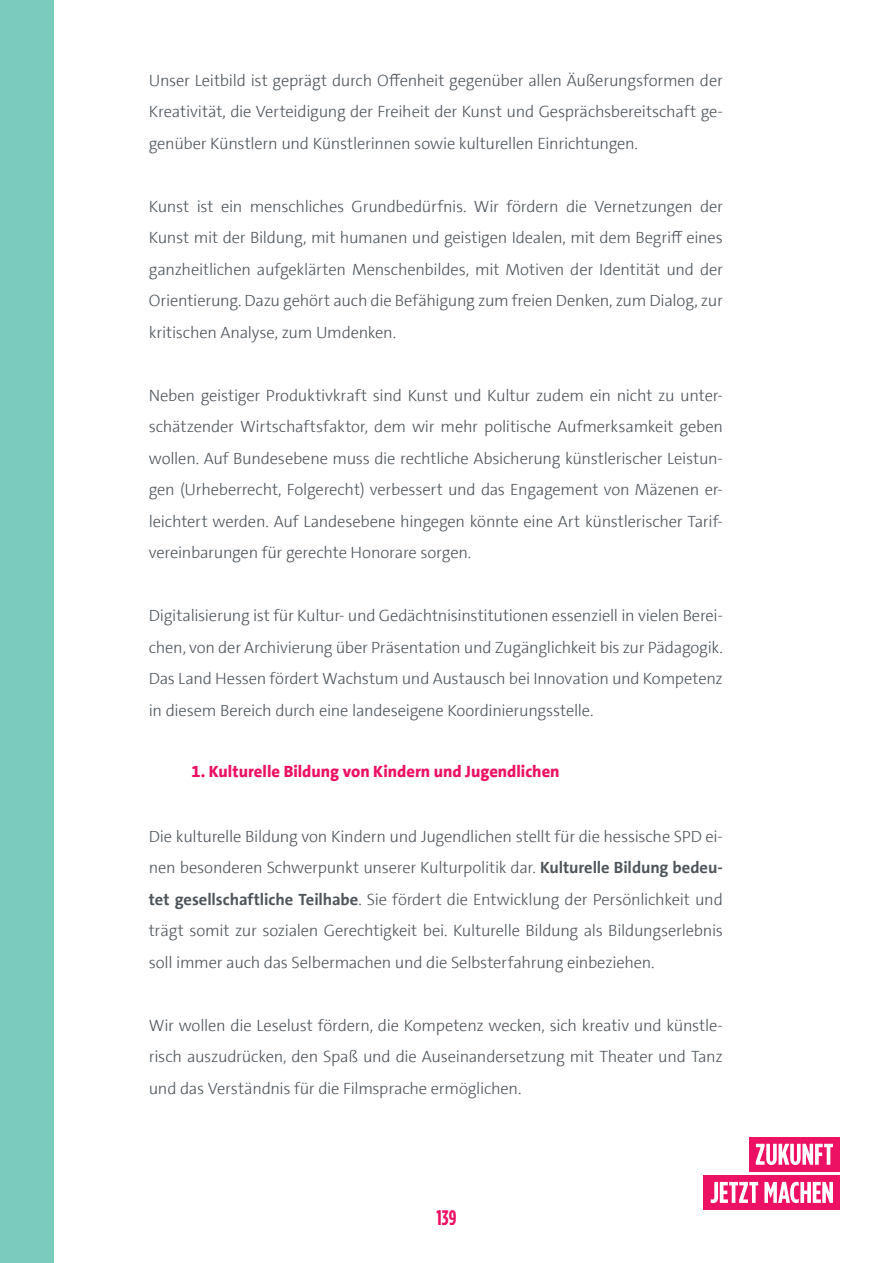
<style>
.page{position:relative;width:893px;height:1263px;background:#fff}
.page>*{position:absolute;margin:0;border:0;box-sizing:border-box;transform-origin:0 0}
.t1{font:700 21px "Gotham Condensed";color:#ec1163}
.t2{font:300 16.5px/31.5px "SPD The Sans";letter-spacing:-.015em;color:#4d545a;text-align:justify}
.t3{font:800 16.5px "SPD The Sans";color:#ec1163}
.s1{font-weight:700}
</style>
<div class="page">
<div style="left:0;top:0;width:53px;height:1263px;background:#7bcbbf"></div>
<div style="left:749px;top:1137px;width:91px;height:34px;background:#ec1163"></div>
<svg style="left:756px;top:1144px;width:77px;height:21px"></svg>
<div style="left:704px;top:1175px;width:136px;height:35px;background:#ec1163"></div>
<svg style="left:711px;top:1182px;width:122px;height:21px"></svg>
<p class="t2" style="left:149px;top:64px;width:576px">Unser Leitbild ist geprägt durch Offenheit gegenüber allen Äußerungsformen der Kreativität, die Verteidigung der Freiheit der Kunst und Gesprächsbereitschaft ge&shy;genüber Künstlern und Künstlerinnen sowie kulturellen Einrichtungen.</p>
<p class="t2" style="left:149px;top:190px;width:576px">Kunst ist ein menschliches Grundbedürfnis. Wir fördern die Vernetzungen der Kunst mit der Bildung, mit humanen und geistigen Idealen, mit dem Begriff eines ganzheitlichen aufgeklärten Menschenbildes, mit Motiven der Identität und der Orientierung. Dazu gehört auch die Befähigung zum freien Denken, zum Dialog, zur kritischen Analyse, zum Umdenken.</p>
<p class="t2" style="left:149px;top:379px;width:576px">Neben geistiger Produktivkraft sind Kunst und Kultur zudem ein nicht zu unter&shy;schätzender Wirtschaftsfaktor, dem wir mehr politische Aufmerksamkeit geben wollen. Auf Bundesebene muss die rechtliche Absicherung künstlerischer Leistun&shy;gen (Urheberrecht, Folgerecht) verbessert und das Engagement von Mäzenen er&shy;leichtert werden. Auf Landesebene hingegen könnte eine Art künstlerischer Tarif&shy;vereinbarungen für gerechte Honorare sorgen.</p>
<p class="t2" style="left:149px;top:600px;width:576px">Digitalisierung ist für Kultur- und Gedächtnisinstitutionen essenziell in vielen Berei&shy;chen, von der Archivierung über Präsentation und Zugänglichkeit bis zur Pädagogik.<br>Das Land Hessen fördert Wachstum und Austausch bei Innovation und Kompetenz in diesem Bereich durch eine landeseigene Koordinierungsstelle.</p>
<p class="t3" style="left:191px;top:761px;width:370px">1. Kulturelle Bildung von Kindern und Jugendlichen</p>
<p class="t2" style="left:149px;top:820px;width:576px">Die kulturelle Bildung von Kindern und Jugendlichen stellt für die hessische SPD ei&shy;nen besonderen Schwerpunkt unserer Kulturpolitik dar. <span class="s1">Kulturelle Bildung bedeu&shy;tet gesellschaftliche Teilhabe</span>. Sie fördert die Entwicklung der Persönlichkeit und trägt somit zur sozialen Gerechtigkeit bei. Kulturelle Bildung als Bildungserlebnis soll immer auch das Selbermachen und die Selbsterfahrung einbeziehen.</p>
<p class="t2" style="left:149px;top:1009px;width:576px">Wir wollen die Leselust fördern, die Kompetenz wecken, sich kreativ und künstle&shy;risch auszudrücken, den Spaß und die Auseinandersetzung mit Theater und Tanz und das Verständnis für die Filmsprache ermöglichen.</p>
<p class="t1" style="left:437px;top:1205px;width:21px">139</p>
</div>
